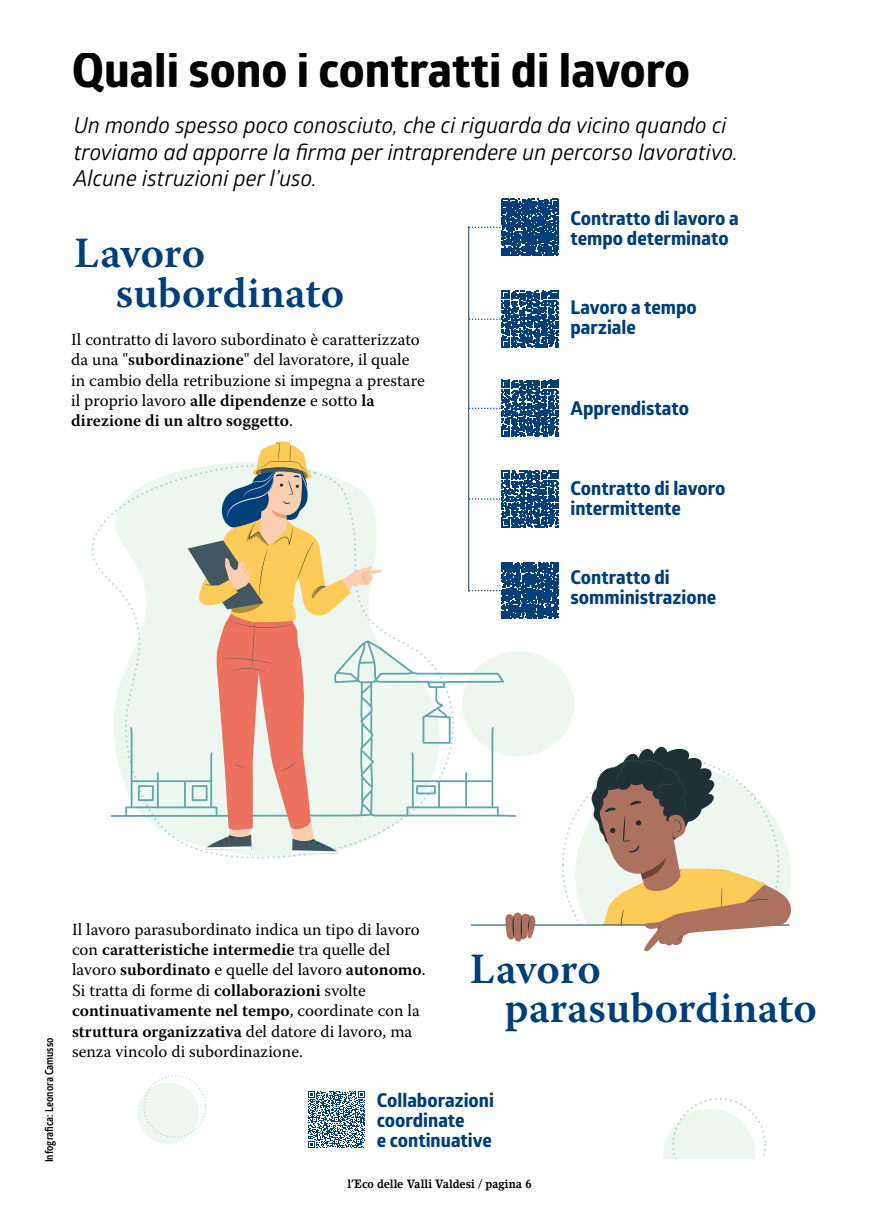
<style>
.page{position:relative;width:879px;height:1219px;background:#fff}
.page>*{position:absolute;margin:0;border:0;box-sizing:border-box;transform-origin:0 0}
.t1{font:700 48px "Globerx";color:#000}
.t2{font:600 43px/40.6px "Warnock Pro";color:#003f7a}
.t3{font:italic 22px/26.4px "Glober";color:#000}
.t4{font:700 19px/20px "Globerx";color:#003f7a}
.t5{font:17px/20.4px "Warnock Pro";color:#000}
.t6{font:700 12px "Lino Letter Std";letter-spacing:-.005em;color:#000;scale:.88 1}
.t7{font:700 11px "Glober";color:#000;scale:.88 1}
.s1{font-weight:600}
</style>
<div class="page">
<div style="left:575px;top:767px;width:216px;height:216px;background:#edf6ef;border-radius:50%"></div>
<div style="left:499px;top:925px;width:296px;height:69px;background:#fff"></div>
<hr style="left:471px;top:924px;width:318px;height:1px;background:#003f7a">
<svg style="left:505px;top:912px;width:31px;height:30px"></svg>
<svg style="left:591px;top:747px;width:200px;height:205px"></svg>
<hr style="left:468px;top:226px;width:1px;height:366px;background:#003f7a">
<svg style="left:663px;top:1098px;width:103px;height:60px"></svg>
<div style="left:137px;top:1082px;width:62px;height:62px;background:#edf6ef;border-radius:50%"></div>
<div style="left:143px;top:1075px;width:63px;height:63px;border:1px dashed #06808d;border-radius:50%"></div>
<div style="left:462px;top:651px;width:112px;height:106px;background:#edf6ef;border-radius:50%"></div>
<svg style="left:470px;top:291px;width:88px;height:57px"></svg>
<svg style="left:470px;top:199px;width:88px;height:57px"></svg>
<svg style="left:110px;top:380px;width:448px;height:474px"></svg>
<svg style="left:308px;top:1091px;width:57px;height:57px"></svg>
<h1 class="t1" style="left:72px;top:35px;width:620px">Quali sono i contratti di lavoro</h1>
<p class="t3" style="left:74px;top:111px;width:666px">Un mondo spesso poco conosciuto, che ci riguarda da vicino quando ci troviamo ad apporre la firma per intraprendere un percorso lavorativo.<br>Alcune istruzioni per l’uso.</p>
<h2 class="t2" style="left:116px;top:231px;width:230px;text-indent:-42px">Lavoro subordinato</h2>
<p class="t5" style="left:71px;top:329px;width:355px">Il contratto di lavoro subordinato è caratterizzato da una "<span class="s1">subordinazione</span>" del lavoratore, il quale in cambio della retribuzione si impegna a prestare il proprio lavoro <span class="s1">alle dipendenze</span> e sotto <span class="s1">la direzione di un altro soggetto</span>.</p>
<p class="t4" style="left:570px;top:208px;width:170px">Contratto di lavoro a tempo determinato</p>
<p class="t4" style="left:570px;top:297px;width:128px">Lavoro a tempo parziale</p>
<p class="t4" style="left:570px;top:398px;width:120px">Apprendistato</p>
<p class="t4" style="left:570px;top:478px;width:156px">Contratto di lavoro intermittente</p>
<p class="t4" style="left:570px;top:567px;width:147px">Contratto di somministrazione</p>
<p class="t7" style="left:42px;top:1162px;width:143px;rotate:-90deg">Infografica: Leonora Camusso</p>
<p class="t5" style="left:72px;top:918px;width:355px">Il lavoro parasubordinato indica un tipo di lavoro con <span class="s1">caratteristiche intermedie</span> tra quelle del lavoro <span class="s1">subordinato</span> e quelle del lavoro <span class="s1">autonomo</span>.<br>Si tratta di forme di <span class="s1">collaborazioni</span> svolte <span class="s1">continuativamente nel tempo</span>, coordinate con la <span class="s1">struttura organizzativa</span> del datore di lavoro, ma senza vincolo di subordinazione.</p>
<h2 class="t2" style="left:504px;top:948px;width:314px;line-height:39.5px;text-indent:-35px">Lavoro parasubordinato</h2>
<p class="t4" style="left:377px;top:1090px;width:119px">Collaborazioni coordinate<br>e continuative</p>
<p class="t6" style="left:347px;top:1176px;width:211px">l’Eco delle Valli Valdesi / pagina 6</p>
</div>
